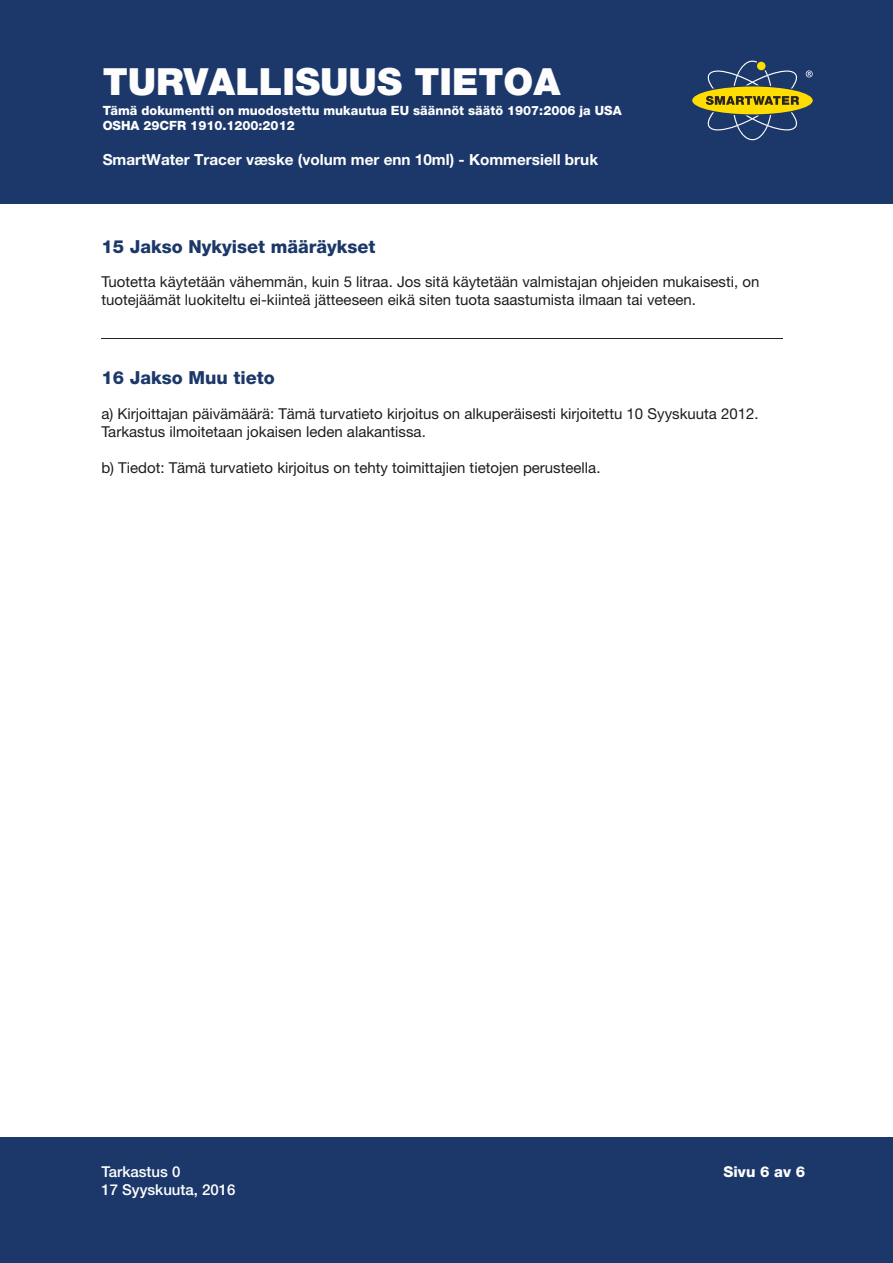
<style>
.page{position:relative;width:893px;height:1263px;background:#fff}
.page>*{position:absolute;margin:0;border:0;box-sizing:border-box;transform-origin:0 0}
.t1{font:900 37.5px "Helvetica Neue LT Std";color:#fdfdfd}
.t2{font:800 18px "Helvetica Neue LT Std";color:#1b3869}
.t3{font:700 15.3px "Helvetica Neue LT Std";color:#fff}
.t4{font:15px/18px "Helvetica Neue LT Std";color:#1d1d1b}
.t5{font:500 15px "Helvetica Neue LT Std";color:#fff}
.t6{font:800 15px "Helvetica Neue LT Std";color:#fff}
.t7{font:800 12.75px/15.3px "Helvetica Neue LT Std";color:#fff}
</style>
<div class="page">
<div style="left:0;top:1137px;width:893px;height:126px;background:#1c386a"></div>
<div style="left:0;top:0;width:893px;height:203px;background:#1c386a"></div>
<div style="left:692px;top:87px;width:121px;height:27px;background:#fd0;border-radius:50%"></div>
<svg style="left:706px;top:61px;width:107px;height:79px"></svg>
<hr style="left:101px;top:338px;width:682px;height:1px;background:#2b2522">
<h1 class="t1" style="left:103px;top:59px;width:459px">TURVALLISUUS TIETOA</h1>
<p class="t7" style="left:103px;top:103px;width:521px">Tämä dokumentti on muodostettu mukautua EU säännöt säätö 1907:2006 ja USA<br>OSHA 29CFR 1910.1200:2012</p>
<p class="t3" style="left:103px;top:150px;width:497px">SmartWater Tracer væske (volum mer enn 10ml) - Kommersiell bruk</p>
<p class="t2" style="left:101px;top:236px;width:276px">15 Jakso Nykyiset määräykset</p>
<p class="t4" style="left:101px;top:272px;width:660px">Tuotetta käytetään vähemmän, kuin 5 litraa. Jos sitä käytetään valmistajan ohjeiden mukaisesti, on tuotejäämät luokiteltu ei-kiinteä jätteeseen eikä siten tuota saastumista ilmaan tai veteen.</p>
<p class="t2" style="left:101px;top:367px;width:175px">16 Jakso Muu tieto</p>
<p class="t4" style="left:101px;top:405px;width:659px">a) Kirjoittajan päivämäärä: Tämä turvatieto kirjoitus on alkuperäisesti kirjoitettu 10 Syyskuuta 2012.<br>Tarkastus ilmoitetaan jokaisen leden alakantissa.</p>
<p class="t4" style="left:101px;top:459px;width:501px">b) Tiedot: Tämä turvatieto kirjoitus on tehty toimittajien tietojen perusteella.</p>
<p class="t5" style="left:101px;top:1163px;width:81px">Tarkastus 0</p>
<p class="t6" style="left:724px;top:1163px;width:83px">Sivu 6 av 6</p>
<p class="t5" style="left:101px;top:1181px;width:136px">17 Syyskuuta, 2016</p>
</div>
